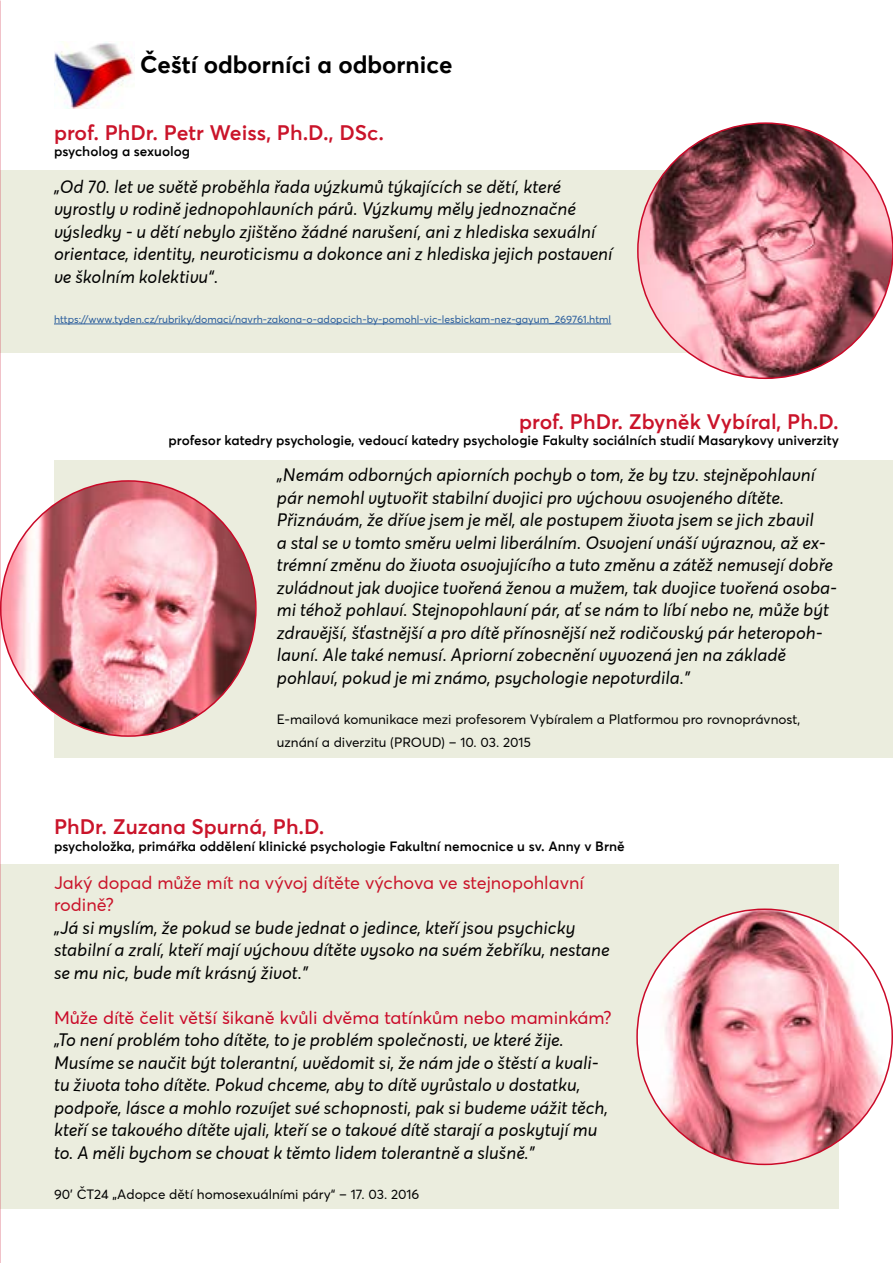
<style>
.page{position:relative;width:893px;height:1263px;background:#fff}
.page>*{position:absolute;margin:0;border:0;box-sizing:border-box;transform-origin:0 0}
.t1{font:700 24px "Averta Std";color:#000}
.t2{font:600 21px "Averta Std";color:#ca142a}
.t3{font:italic 18px/22.5px "Averta Std";color:#000}
.t4{font:18px/22.5px "Averta Std";color:#ca142a}
.t5{font:18px "Averta Std";color:#ca0928}
.t6{font:600 13.5px "Averta Std";color:#000}
.t7{font:13.5px/22.5px "Averta Std";color:#000}
.t8{font:10.5px "Averta Std";color:#275b9b}
</style>
<div class="page">
<img style="left:54px;top:41px;width:81px;height:67px">
<div style="left:0;top:170px;width:839px;height:182px;background:#ebedde"></div>
<div style="left:54px;top:460px;width:839px;height:297px;background:#ebedde"></div>
<div style="left:0;top:865px;width:839px;height:344px;background:#ebedde"></div>
<hr style="left:54px;top:324px;width:557px;height:1px;background:#275b9b">
<img style="left:638px;top:123px;width:255px;height:255px;border-radius:124px">
<img style="left:1px;top:481px;width:253px;height:255px">
<img style="left:637px;top:909px;width:255px;height:255px;border-radius:124px">
<h1 class="t1" style="left:140px;top:49px;width:314px">Čeští odborníci a odbornice</h1>
<p class="t2" style="left:54px;top:119px;width:332px">prof. PhDr. Petr Weiss, Ph.D., DSc.</p>
<p class="t6" style="left:54px;top:143px;width:138px">psycholog a sexuolog</p>
<p class="t3" style="left:54px;top:176px;width:560px">„Od 70. let ve světě proběhla řada výzkumů týkajících se dětí, které vyrostly v rodině jednopohlavních párů. Výzkumy měly jednoznačné výsledky - u dětí nebylo zjištěno žádné narušení, ani z hlediska sexuální orientace, identity, neuroticismu a dokonce ani z hlediska jejich postavení ve školním kolektivu“.</p>
<p class="t8" style="left:54px;top:313px;width:559px">https://www.tyden.cz/rubriky/domaci/navrh-zakona-o-adopcich-by-pomohl-vic-lesbickam-nez-gayum_269761.html</p>
<p class="t2" style="left:519px;top:409px;width:321px">prof. PhDr. Zbyněk Vybíral, Ph.D.</p>
<p class="t6" style="left:168px;top:432px;width:672px">profesor katedry psychologie, vedoucí katedry psychologie Fakulty sociálních studií Masarykovy univerzity</p>
<p class="t3" style="left:277px;top:464px;width:562px">„Nemám odborných apiorních pochyb o tom, že by tzv. stejněpohlavní pár nemohl vytvořit stabilní dvojici pro výchovu osvojeného dítěte.<br>Přiznávám, že dříve jsem je měl, ale postupem života jsem se jich zbavil<br>a stal se v tomto směru velmi liberálním. Osvojení vnáší výraznou, až ex&shy;trémní změnu do života osvojujícího a tuto změnu a zátěž nemusejí dobře zvládnout jak dvojice tvořená ženou a mužem, tak dvojice tvořená osoba&shy;mi téhož pohlaví. Stejnopohlavní pár, ať se nám to líbí nebo ne, může být zdravější, šťastnější a pro dítě přínosnější než rodičovský pár heteropoh&shy;lavní. Ale také nemusí. Apriorní zobecnění vyvozená jen na základě pohlaví, pokud je mi známo, psychologie nepotvrdila.”</p>
<p class="t7" style="left:277px;top:708px;width:525px">E-mailová komunikace mezi profesorem Vybíralem a Platformou pro rovnoprávnost, uznání a diverzitu (PROUD) – 10. 03. 2015</p>
<p class="t2" style="left:54px;top:814px;width:272px">PhDr. Zuzana Spurná, Ph.D.</p>
<p class="t6" style="left:54px;top:837px;width:572px">psycholožka, primářka oddělení klinické psychologie Fakultní nemocnice u sv. Anny v Brně</p>
<p class="t4" style="left:54px;top:871px;width:532px">Jaký dopad může mít na vývoj dítěte výchova ve stejnopohlavní rodině?</p>
<p class="t3" style="left:54px;top:917px;width:557px">„Já si myslím, že pokud se bude jednat o jedince, kteří jsou psychicky stabilní a zralí, kteří mají výchovu dítěte vysoko na svém žebříku, nestane se mu nic, bude mít krásný život.”</p>
<p class="t5" style="left:54px;top:1006px;width:559px">Může dítě čelit větší šikaně kvůli dvěma tatínkům nebo maminkám?</p>
<p class="t3" style="left:54px;top:1029px;width:556px">„To není problém toho dítěte, to je problém společnosti, ve které žije.<br>Musíme se naučit být tolerantní, uvědomit si, že nám jde o štěstí a kvali&shy;tu života toho dítěte. Pokud chceme, aby to dítě vyrůstalo v dostatku, podpoře, lásce a mohlo rozvíjet své schopnosti, pak si budeme vážit těch, kteří se takového dítěte ujali, kteří se o takové dítě starají a poskytují mu to. A měli bychom se chovat k těmto lidem tolerantně a slušně.”</p>
<p class="t7" style="left:54px;top:1183px;width:367px">90’ ČT24 „Adopce dětí homosexuálními páry“ – 17. 03. 2016</p>
</div>
